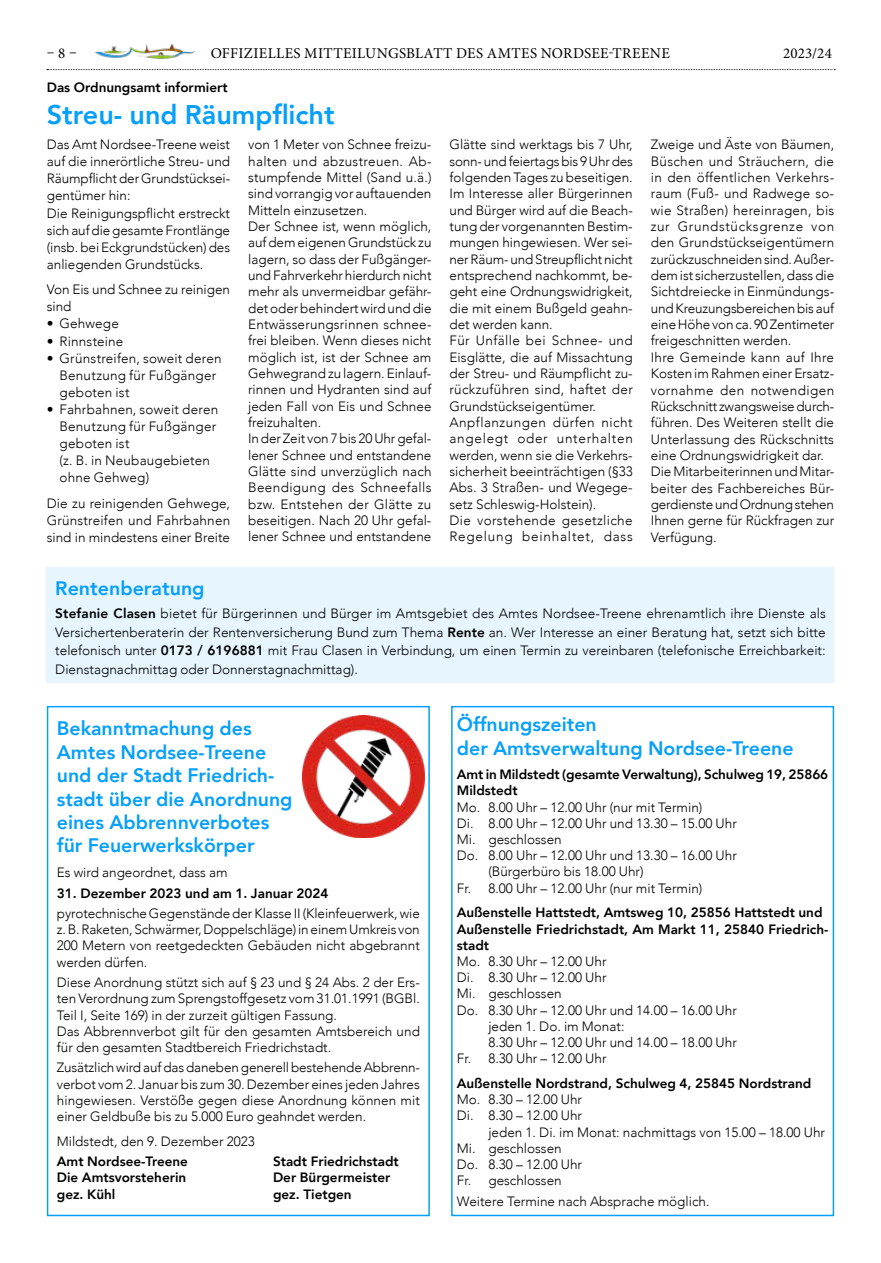
<style>
.page{position:relative;width:881px;height:1263px;background:#fff}
.page>*{position:absolute;margin:0;border:0;box-sizing:border-box;transform-origin:0 0}
.t1{font:800 27px "Avenir";color:#069ffa}
.t2{font:800 19.5px/23.4px "Avenir";color:#069ffa}
.t3{font:15px "Minion Pro";letter-spacing:.025em;color:#000}
.t4{font:300 13.5px/16.4px "Avenir";color:#000}
.t5{font:800 13.5px/16.2px "Avenir";color:#000}
.s1{font-weight:800}
</style>
<div class="page">
<svg style="left:47px;top:69px;width:787px;height:1px"></svg>
<img style="left:95px;top:44px;width:100px;height:15px">
<div style="left:47px;top:567px;width:786px;height:115px;background:#e6f5fe"></div>
<div style="left:451px;top:706px;width:382px;height:510px;border:2px solid #069ffa"></div>
<div style="left:47px;top:706px;width:382px;height:510px;border:2px solid #069ffa"></div>
<img style="left:302px;top:716px;width:122px;height:121px">
<p class="t3" style="left:47px;top:43px;width:31px">– 8 –</p>
<p class="t3" style="left:211px;top:43px;width:460px">OFFIZIELLES MITTEILUNGSBLATT DES AMTES NORDSEE-TREENE</p>
<p class="t3" style="left:782px;top:43px;width:50px">2023/24</p>
<p class="t5" style="left:47px;top:79px;width:182px">Das Ordnungsamt informiert</p>
<h1 class="t1" style="left:47px;top:94px;width:289px">Streu- und Räumpflicht</h1>
<p class="t4" style="left:47px;top:136px;width:185px;line-height:17.1px">Das Amt Nordsee-Treene weist auf die innerörtliche Streu- und<br>Räumpflicht der Grundstücksei&shy;gentümer hin:<br>Die Reinigungspflicht erstreckt sich auf die gesamte Frontlänge (insb. bei Eckgrundstücken) des anliegenden Grundstücks.</p>
<p class="t4" style="left:47px;top:281px;width:185px;line-height:17.1px">Von Eis und Schnee zu reinigen sind</p>
<p class="t4" style="left:47px;top:316px;width:74px">• Gehwege</p>
<p class="t4" style="left:47px;top:333px;width:78px">• Rinnsteine</p>
<p class="t4" style="left:60px;top:349px;width:163px;line-height:17.1px;text-indent:-13px">• Grünstreifen, soweit deren<br>Benutzung für Fußgänger geboten ist</p>
<p class="t4" style="left:60px;top:401px;width:160px;line-height:17.1px;text-indent:-13px">• Fahrbahnen, soweit deren<br>Benutzung für Fußgänger geboten ist<br>(z. B. in Neubaugebieten ohne Gehweg)</p>
<p class="t4" style="left:47px;top:495px;width:185px;line-height:17.1px;text-align:justify">Die zu reinigenden Gehwege, Grünstreifen und Fahrbahnen sind in mindestens einer Breite</p>
<p class="t4" style="left:248px;top:136px;width:185px">von 1 Meter von Schnee freizu&shy;halten und abzustreuen. Ab&shy;stumpfende Mittel (Sand u.ä.) sind vorrangig vor auftauenden<br>Mitteln einzusetzen.<br>Der Schnee ist, wenn möglich, auf dem eigenen Grundstück zu lagern, so dass der Fußgänger&shy;und Fahrverkehr hierdurch nicht mehr als unvermeidbar gefähr&shy;det oder behindert wird und die<br>Entwässerungsrinnen schnee&shy;frei bleiben. Wenn dieses nicht möglich ist, ist der Schnee am<br>Gehwegrand zu lagern. Einlauf&shy;rinnen und Hydranten sind auf jeden Fall von Eis und Schnee freizuhalten.<br>In der Zeit von 7 bis 20 Uhr gefal&shy;lener Schnee und entstandene<br>Glätte sind unverzüglich nach<br>Beendigung des Schneefalls bzw. Entstehen der Glätte zu beseitigen. Nach 20 Uhr gefal&shy;lener Schnee und entstandene</p>
<p class="t4" style="left:449px;top:137px;width:185px">Glätte sind werktags bis 7 Uhr, sonn- und feiertags bis 9 Uhr des folgenden Tages zu beseitigen.<br>Im Interesse aller Bürgerinnen und Bürger wird auf die Beach&shy;tung der vorgenannten Bestim&shy;mungen hingewiesen. Wer sei&shy;ner Räum- und Streupflicht nicht entsprechend nachkommt, be&shy;geht eine Ordnungswidrigkeit, die mit einem Bußgeld geahn&shy;det werden kann.<br>Für Unfälle bei Schnee- und<br>Eisglätte, die auf Missachtung der Streu- und Räumpflicht zu&shy;rückzuführen sind, haftet der<br>Grundstückseigentümer.<br>Anpflanzungen dürfen nicht angelegt oder unterhalten werden, wenn sie die Verkehrs&shy;sicherheit beeinträchtigen (§33<br>Abs. 3 Straßen- und Wegege&shy;setz Schleswig-Holstein).<br>Die vorstehende gesetzliche<br>Regelung beinhaltet, dass</p>
<p class="t4" style="left:650px;top:137px;width:185px">Zweige und Äste von Bäumen,<br>Büschen und Sträuchern, die in den öffentlichen Verkehrs&shy;raum (Fuß- und Radwege so&shy;wie Straßen) hereinragen, bis zur Grundstücksgrenze von den Grundstückseigentümern zurückzuschneiden sind. Außer&shy;dem ist sicherzustellen, dass die<br>Sichtdreiecke in Einmündungs&shy;und Kreuzungsbereichen bis auf eine Höhe von ca. 90 Zentimeter freigeschnitten werden.<br>Ihre Gemeinde kann auf Ihre<br>Kosten im Rahmen einer Ersatz&shy;vornahme den notwendigen<br>Rückschnitt zwangsweise durch&shy;führen. Des Weiteren stellt die<br>Unterlassung des Rückschnitts eine Ordnungswidrigkeit dar.<br>Die Mitarbeiterinnen und Mitar&shy;beiter des Fachbereiches Bür&shy;gerdienste und Ordnung stehen<br>Ihnen gerne für Rückfragen zur<br>Verfügung.</p>
<h2 class="t2" style="left:55px;top:577px;width:151px">Rentenberatung</h2>
<p class="t4" style="left:55px;top:604px;width:771px;line-height:18.6px;text-align:justify"><span class="s1">Stefanie Clasen</span> bietet für Bürgerinnen und Bürger im Amtsgebiet des Amtes Nordsee-Treene ehrenamtlich ihre Dienste als Versichertenberaterin der Rentenversicherung Bund zum Thema <span class="s1">Rente</span> an. Wer Interesse an einer Beratung hat, setzt sich bitte telefonisch unter <span class="s1">0173 / 6196881</span> mit Frau Clasen in Verbindung, um einen Termin zu vereinbaren (telefonische Erreichbarkeit:<br>Dienstagnachmittag oder Donnerstagnachmittag).</p>
<h2 class="t2" style="left:456px;top:713px;width:338px">Öffnungszeiten<br>der Amtsverwaltung Nordsee-Treene</h2>
<p class="t5" style="left:456px;top:766px;width:373px">Amt in Mildstedt (gesamte Verwaltung), Schulweg 19, 25866<br>Mildstedt</p>
<p class="t4" style="left:456px;top:799px;width:247px">Mo. 8.00 Uhr – 12.00 Uhr (nur mit Termin)</p>
<p class="t4" style="left:456px;top:815px;width:281px">Di. 8.00 Uhr – 12.00 Uhr und 13.30 – 15.00 Uhr</p>
<p class="t4" style="left:456px;top:831px;width:106px">Mi. geschlossen</p>
<p class="t4" style="left:456px;top:847px;width:281px">Do. 8.00 Uhr – 12.00 Uhr und 13.30 – 16.00 Uhr</p>
<p class="t4" style="left:488px;top:864px;width:157px">(Bürgerbüro bis 18.00 Uhr)</p>
<p class="t4" style="left:456px;top:880px;width:247px">Fr. 8.00 Uhr – 12.00 Uhr (nur mit Termin)</p>
<p class="t5" style="left:456px;top:905px;width:373px">Außenstelle Hattstedt, Amtsweg 10, 25856 Hattstedt und<br>Außenstelle Friedrichstadt, Am Markt 11, 25840 Friedrich&shy;stadt</p>
<p class="t4" style="left:456px;top:953px;width:151px">Mo. 8.30 Uhr – 12.00 Uhr</p>
<p class="t4" style="left:456px;top:969px;width:151px">Di. 8.30 Uhr – 12.00 Uhr</p>
<p class="t4" style="left:456px;top:985px;width:106px">Mi. geschlossen</p>
<p class="t4" style="left:456px;top:1002px;width:281px">Do. 8.30 Uhr – 12.00 Uhr und 14.00 – 16.00 Uhr</p>
<p class="t4" style="left:488px;top:1018px;width:137px">jeden 1. Do. im Monat:</p>
<p class="t4" style="left:488px;top:1034px;width:250px">8.30 Uhr – 12.00 Uhr und 14.00 – 18.00 Uhr</p>
<p class="t4" style="left:456px;top:1050px;width:151px">Fr. 8.30 Uhr – 12.00 Uhr</p>
<p class="t5" style="left:456px;top:1075px;width:356px">Außenstelle Nordstrand, Schulweg 4, 25845 Nordstrand</p>
<p class="t4" style="left:456px;top:1091px;width:127px">Mo. 8.30 – 12.00 Uhr</p>
<p class="t4" style="left:456px;top:1107px;width:127px">Di. 8.30 – 12.00 Uhr</p>
<p class="t4" style="left:488px;top:1124px;width:338px">jeden 1. Di. im Monat: nachmittags von 15.00 – 18.00 Uhr</p>
<p class="t4" style="left:456px;top:1140px;width:106px">Mi. geschlossen</p>
<p class="t4" style="left:456px;top:1156px;width:127px">Do. 8.30 – 12.00 Uhr</p>
<p class="t4" style="left:456px;top:1172px;width:106px">Fr. geschlossen</p>
<p class="t4" style="left:456px;top:1193px;width:254px">Weitere Termine nach Absprache möglich.</p>
<h2 class="t2" style="left:57px;top:717px;width:237px">Bekanntmachung des<br>Amtes Nordsee-Treene und der Stadt Friedrich&shy;stadt über die Anordnung eines Abbrennverbotes für Feuerwerkskörper</h2>
<p class="t4" style="left:57px;top:864px;width:172px">Es wird angeordnet, dass am</p>
<p class="t5" style="left:57px;top:885px;width:273px">31. Dezember 2023 und am 1. Januar 2024</p>
<p class="t4" style="left:57px;top:905px;width:364px;text-align:justify">pyrotechnische Gegenstände der Klasse II (Kleinfeuerwerk, wie z. B. Raketen, Schwärmer, Doppelschläge) in einem Umkreis von 200 Metern von reetgedeckten Gebäuden nicht abgebrannt werden dürfen.</p>
<p class="t4" style="left:57px;top:974px;width:364px">Diese Anordnung stützt sich auf § 23 und § 24 Abs. 2 der Ers&shy;ten Verordnung zum Sprengstoffgesetz vom 31.01.1991 (BGBl.<br>Teil I, Seite 169) in der zurzeit gültigen Fassung.<br>Das Abbrennverbot gilt für den gesamten Amtsbereich und für den gesamten Stadtbereich Friedrichstadt.</p>
<p class="t4" style="left:57px;top:1060px;width:364px;text-align:justify">Zusätzlich wird auf das daneben generell bestehende Abbrenn&shy;verbot vom 2. Januar bis zum 30. Dezember eines jeden Jahres hingewiesen. Verstöße gegen diese Anordnung können mit einer Geldbuße bis zu 5.000 Euro geahndet werden.</p>
<p class="t4" style="left:57px;top:1133px;width:199px">Mildstedt, den 9. Dezember 2023</p>
<p class="t5" style="left:57px;top:1153px;width:133px">Amt Nordsee-Treene</p>
<p class="t5" style="left:273px;top:1153px;width:127px">Stadt Friedrichstadt</p>
<p class="t5" style="left:57px;top:1169px;width:131px">Die Amtsvorsteherin</p>
<p class="t5" style="left:273px;top:1169px;width:119px">Der Bürgermeister</p>
<p class="t5" style="left:57px;top:1186px;width:60px">gez. Kühl</p>
<p class="t5" style="left:273px;top:1186px;width:80px">gez. Tietgen</p>
</div>
